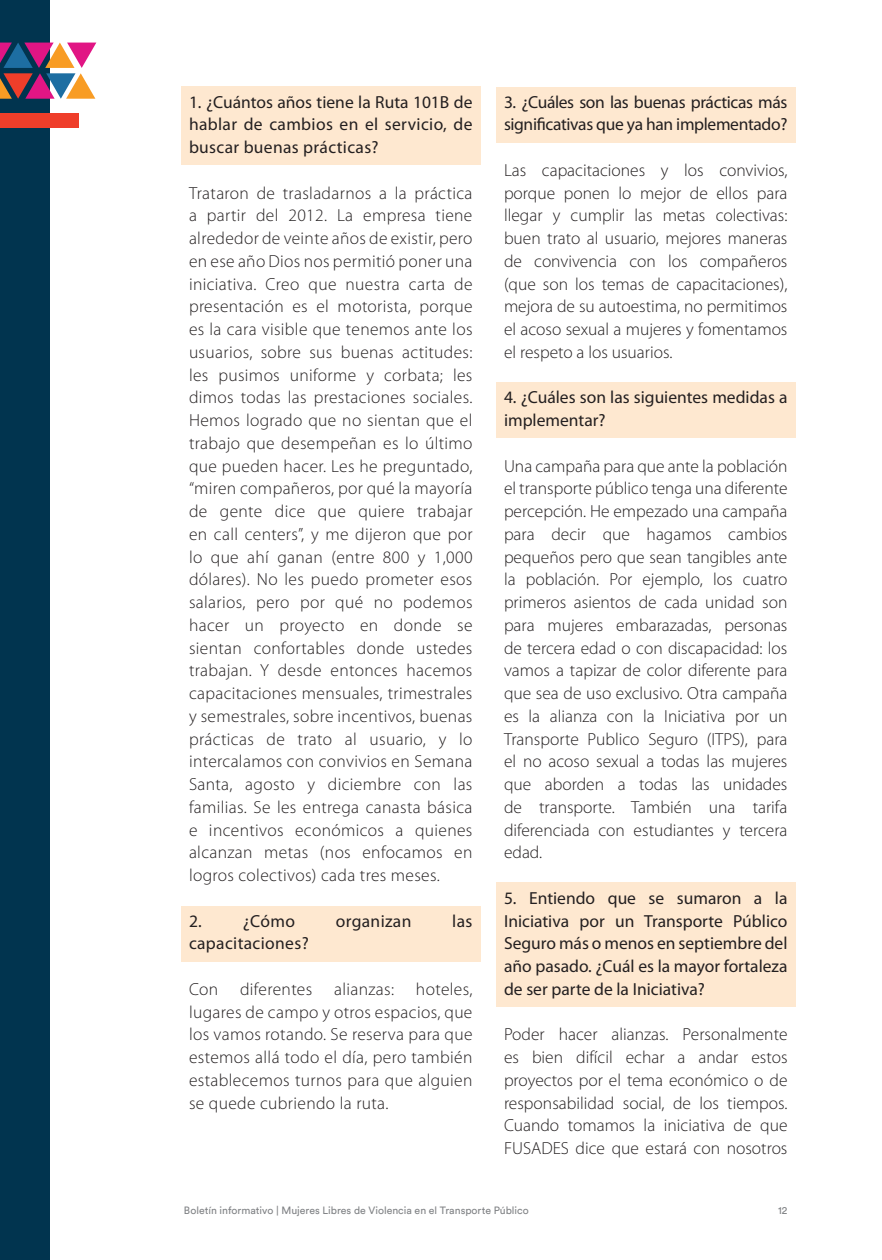
<style>
.page{position:relative;width:882px;height:1260px;background:#fff}
.page>*{position:absolute;margin:0;border:0;box-sizing:border-box;transform-origin:0 0}
.Paragraph_Style_1{font:300 17.5px/22.8px "Myriad Pro";color:#231f20;text-align:justify}
.Paragraph_Style_3{font:17.5px/22.8px "Myriad Pro";color:#231f20}
.Paragraph_Style_1-2{font:17.5px/22.8px "Myriad Pro";letter-spacing:.02em;color:#231f20;text-align:justify}
.Paragraph_Style_3-2{font:17.5px/22.8px "Myriad Pro";letter-spacing:-.02em;color:#231f20}
.Paragraph_Style_3-3{font:17.5px "Myriad Pro";letter-spacing:.02em;color:#231f20}
.t1{font:10.5px "Circular Std";color:#808285}
</style>
<div class="page">
<div style="left:0;top:0;width:50px;height:1260px;background:#01344f"></div>
<svg style="left:0;top:43px;width:96px;height:56px"></svg>
<div style="left:0;top:113px;width:79px;height:15px;background:#ef3e2a"></div>
<div style="left:181px;top:87px;width:299px;height:78px;background:#fee8d0"></div>
<div style="left:181px;top:906px;width:299px;height:56px;background:#fee8d0"></div>
<div style="left:496px;top:87px;width:299px;height:56px;background:#fee8d0"></div>
<div style="left:496px;top:382px;width:299px;height:56px;background:#fee8d0"></div>
<div style="left:496px;top:883px;width:299px;height:124px;background:#fee8d0"></div>
<p class="Paragraph_Style_1-2" style="left:189px;top:90px;width:285px">1. ¿Cuántos años tiene la Ruta 101B de hablar de cambios en el servicio, de buscar buenas prácticas?</p>
<p class="Paragraph_Style_1" style="left:189px;top:181px;width:285px">Trataron de trasladarnos a la práctica a partir del 2012. La empresa tiene alrededor de veinte años de existir, pero en ese año Dios nos permitió poner una iniciativa. Creo que nuestra carta de presentación es el motorista, porque es la cara visible que tenemos ante los usuarios, sobre sus buenas actitudes: les pusimos uniforme y corbata; les dimos todas las prestaciones sociales.<br>Hemos logrado que no sientan que el trabajo que desempeñan es lo último que pueden hacer. Les he preguntado, “miren compañeros, por qué la mayoría de gente dice que quiere trabajar en call centers”, y me dijeron que por lo que ahí ganan (entre 800 y 1,000 dólares). No les puedo prometer esos salarios, pero por qué no podemos hacer un proyecto en donde se sientan confortables donde ustedes trabajan. Y desde entonces hacemos capacitaciones mensuales, trimestrales y semestrales, sobre incentivos, buenas prácticas de trato al usuario, y lo intercalamos con convivios en Semana Santa, agosto y diciembre con las familias. Se les entrega canasta básica e incentivos económicos a quienes alcanzan metas (nos enfocamos en logros colectivos) cada tres meses.</p>
<p class="Paragraph_Style_3" style="left:189px;top:909px;width:108px">2. ¿Cómo</p>
<p class="Paragraph_Style_3-3" style="left:336px;top:910px;width:77px">organizan</p>
<p class="Paragraph_Style_3" style="left:452px;top:909px;width:22px">las</p>
<p class="Paragraph_Style_3-3" style="left:189px;top:933px;width:121px">capacitaciones?</p>
<p class="Paragraph_Style_1" style="left:189px;top:978px;width:285px">Con diferentes alianzas: hoteles, lugares de campo y otros espacios, que los vamos rotando. Se reserva para que estemos allá todo el día, pero también establecemos turnos para que alguien se quede cubriendo la ruta.</p>
<p class="Paragraph_Style_3-2" style="left:504px;top:90px;width:285px">3. ¿Cuáles son las buenas prácticas más significativas que ya han implementado?</p>
<p class="Paragraph_Style_1" style="left:504px;top:159px;width:285px">Las capacitaciones y los convivios, porque ponen lo mejor de ellos para llegar y cumplir las metas colectivas: buen trato al usuario, mejores maneras de convivencia con los compañeros (que son los temas de capacitaciones), mejora de su autoestima, no permitimos el acoso sexual a mujeres y fomentamos el respeto a los usuarios.</p>
<p class="Paragraph_Style_3" style="left:504px;top:386px;width:285px">4. ¿Cuáles son las siguientes medidas a implementar?</p>
<p class="Paragraph_Style_1" style="left:504px;top:454px;width:285px">Una campaña para que ante la población el transporte público tenga una diferente percepción. He empezado una campaña para decir que hagamos cambios pequeños pero que sean tangibles ante la población. Por ejemplo, los cuatro primeros asientos de cada unidad son para mujeres embarazadas, personas de tercera edad o con discapacidad: los vamos a tapizar de color diferente para que sea de uso exclusivo. Otra campaña es la alianza con la Iniciativa por un Transporte Publico Seguro (ITPS), para el no acoso sexual a todas las mujeres que aborden a todas las unidades de transporte. También una tarifa diferenciada con estudiantes y tercera edad.</p>
<p class="Paragraph_Style_3" style="left:504px;top:886px;width:285px;text-align:justify">5. Entiendo que se sumaron a la Iniciativa por un Transporte Público Seguro más o menos en septiembre del año pasado. ¿Cuál es la mayor fortaleza de ser parte de la Iniciativa?</p>
<p class="Paragraph_Style_1" style="left:504px;top:1023px;width:285px">Poder hacer alianzas. Personalmente es bien difícil echar a andar estos proyectos por el tema económico o de responsabilidad social, de los tiempos.<br>Cuando tomamos la iniciativa de que FUSADES dice que estará con nosotros</p>
<p class="t1" style="left:184px;top:1204px;width:346px">Boletín informativo | Mujeres Libres de Violencia en el Transporte Público</p>
<p class="t1" style="left:778px;top:1204px;width:11px">12</p>
</div>
